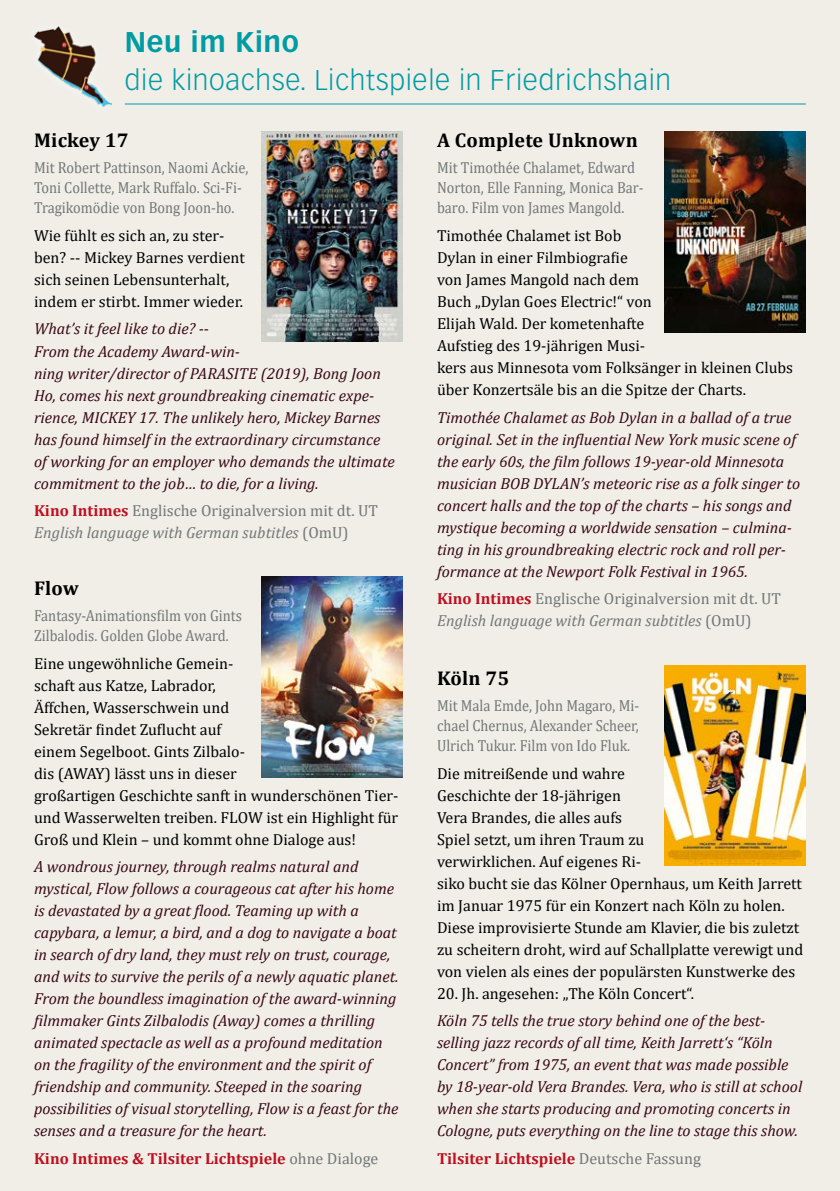
<style>
.page{position:relative;width:840px;height:1191px;background:#fff}
.page>*{position:absolute;margin:0;border:0;box-sizing:border-box;transform-origin:0 0}
.t1{font:300 28px "Vectora LT Std";letter-spacing:.025em;color:#009ba3}
.t2{font:700 28px "Vectora LT Std";letter-spacing:.025em;color:#009ba3}
.t3{font:700 20px "Cambria";letter-spacing:.01em;color:#000}
.t4{font:italic 16px/22px "Cambria";color:#380714}
.t5{font:16px/22px "Cambria";color:#000}
.t6{font:16px/20px "Cambria";color:#727777;scale:.9 1}
.t7{font:16px/22px "Cambria";color:#727777}
.t8{font:700 16px "Cambria";color:#be1020}
.s1{font-weight:700;color:#be1020}
.s2{font-style:italic}
.s3{font-weight:400;color:#727777}
</style>
<div class="page">
<div style="left:0;top:0;width:839px;height:1191px;background:#f0eee7"></div>
<hr style="left:125px;top:103px;width:680px;height:1px;background:#009ba3">
<img style="left:34px;top:27px;width:77px;height:79px">
<img style="left:261px;top:577px;width:142px;height:200px">
<img style="left:664px;top:132px;width:141px;height:200px">
<img style="left:261px;top:132px;width:142px;height:210px">
<img style="left:664px;top:665px;width:141px;height:201px">
<h1 class="t2" style="left:125px;top:25px;width:175px">Neu im Kino</h1>
<h1 class="t1" style="left:125px;top:63px;width:547px">die kinoachse. Lichtspiele in Friedrichshain</h1>
<p class="t3" style="left:34px;top:126px;width:96px">Mickey 17</p>
<p class="t6" style="left:34px;top:158px;width:239px">Mit Robert Pattinson, Naomi Ackie,<br>Toni Collette, Mark Ruffalo. Sci-Fi-<br>Tragikomödie von Bong Joon-ho.</p>
<p class="t5" style="left:34px;top:224px;width:212px">Wie fühlt es sich an, zu ster&shy;ben? -- Mickey Barnes verdient sich seinen Lebensunterhalt, indem er stirbt. Immer wieder.</p>
<p class="t4" style="left:34px;top:317px;width:362px">What’s it feel like to die? --<br>From the Academy Award-win-<br>ning writer/director of PARASITE (2019), Bong Joon Ho, comes his next groundbreaking cinematic expe&shy;rience, MICKEY 17. The unlikely hero, Mickey Barnes has found himself in the extraordinary circumstance of working for an employer who demands the ultimate commitment to the job… to die, for a living.</p>
<p class="t7" style="left:34px;top:500px;width:345px"><span class="s1">Kino Intimes</span> Englische Originalversion mit dt. UT<br><span class="s2">English language with German subtitles</span> (OmU)</p>
<p class="t3" style="left:34px;top:574px;width:46px">Flow</p>
<p class="t6" style="left:34px;top:605px;width:232px">Fantasy-Animationsfilm von Gints<br>Zilbalodis. Golden Globe Award.</p>
<p class="t5" style="left:34px;top:652px;width:366px">Eine ungewöhnliche Gemein-<br>schaft aus Katze, Labrador,<br>Äffchen, Wasserschwein und<br>Sekretär findet Zuflucht auf<br>einem Segelboot. Gints Zilbalo-<br>dis (AWAY) lässt uns in dieser<br>großartigen Geschichte sanft in wunderschönen Tier&shy;und Wasserwelten treiben. FLOW ist ein Highlight für Groß und Klein – und kommt ohne Dialoge aus!</p>
<p class="t4" style="left:34px;top:855px;width:366px">A wondrous journey, through realms natural and mystical, Flow follows a courageous cat after his home is devastated by a great flood. Teaming up with a capybara, a lemur, a bird, and a dog to navigate a boat in search of dry land, they must rely on trust, courage, and wits to survive the perils of a newly aquatic planet.<br>From the boundless imagination of the award-winning filmmaker Gints Zilbalodis (Away) comes a thrilling animated spectacle as well as a profound meditation on the fragility of the environment and the spirit of friendship and community. Steeped in the soaring possibilities of visual storytelling, Flow is a feast for the senses and a treasure for the heart.</p>
<p class="t8" style="left:34px;top:1147px;width:345px">Kino Intimes &amp; Tilsiter Lichtspiele <span class="s3">ohne Dialoge</span></p>
<p class="t3" style="left:437px;top:126px;width:202px">A Complete Unknown</p>
<p class="t6" style="left:437px;top:158px;width:231px">Mit Timothée Chalamet, Edward<br>Norton, Elle Fanning, Monica Bar&shy;baro. Film von James Mangold.</p>
<p class="t5" style="left:437px;top:224px;width:357px">Timothée Chalamet ist Bob<br>Dylan in einer Filmbiografie<br>von James Mangold nach dem<br>Buch „Dylan Goes Electric!“ von<br>Elijah Wald. Der kometenhafte<br>Aufstieg des 19-jährigen Musi-<br>kers aus Minnesota vom Folksänger in kleinen Clubs über Konzertsäle bis an die Spitze der Charts.</p>
<p class="t4" style="left:437px;top:405px;width:364px">Timothée Chalamet as Bob Dylan in a ballad of a true original. Set in the influential New York music scene of the early 60s, the film follows 19-year-old Minnesota musician BOB DYLAN’s meteoric rise as a folk singer to concert halls and the top of the charts – his songs and mystique becoming a worldwide sensation – culmina&shy;ting in his groundbreaking electric rock and roll per&shy;formance at the Newport Folk Festival in 1965.</p>
<p class="t7" style="left:437px;top:588px;width:345px"><span class="s1">Kino Intimes</span> Englische Originalversion mit dt. UT<br><span class="s2">English language with German subtitles</span> (OmU)</p>
<p class="t3" style="left:437px;top:664px;width:74px">Köln 75</p>
<p class="t6" style="left:437px;top:695px;width:226px;text-align:justify">Mit Mala Emde, John Magaro, Mi&shy;chael Chernus, Alexander Scheer, Ulrich Tukur. Film von Ido Fluk.</p>
<p class="t5" style="left:437px;top:762px;width:367px">Die mitreißende und wahre<br>Geschichte der 18-jährigen<br>Vera Brandes, die alles aufs<br>Spiel setzt, um ihren Traum zu<br>verwirklichen. Auf eigenes Ri-<br>siko bucht sie das Kölner Opernhaus, um Keith Jarrett im Januar 1975 für ein Konzert nach Köln zu holen.<br>Diese improvisierte Stunde am Klavier, die bis zuletzt zu scheitern droht, wird auf Schallplatte verewigt und von vielen als eines der populärsten Kunstwerke des</p>
<p class="t5" style="left:437px;top:982px;width:258px">20. Jh. angesehen: „The Köln Concert“.</p>
<p class="t4" style="left:437px;top:1009px;width:366px">Köln 75 tells the true story behind one of the best&shy;selling jazz records of all time, Keith Jarrett‘s “Köln Concert” from 1975, an event that was made possible by 18-year-old Vera Brandes. Vera, who is still at school when she starts producing and promoting concerts in Cologne, puts everything on the line to stage this show.</p>
<p class="t8" style="left:437px;top:1147px;width:265px">Tilsiter Lichtspiele <span class="s3">Deutsche Fassung</span></p>
</div>
